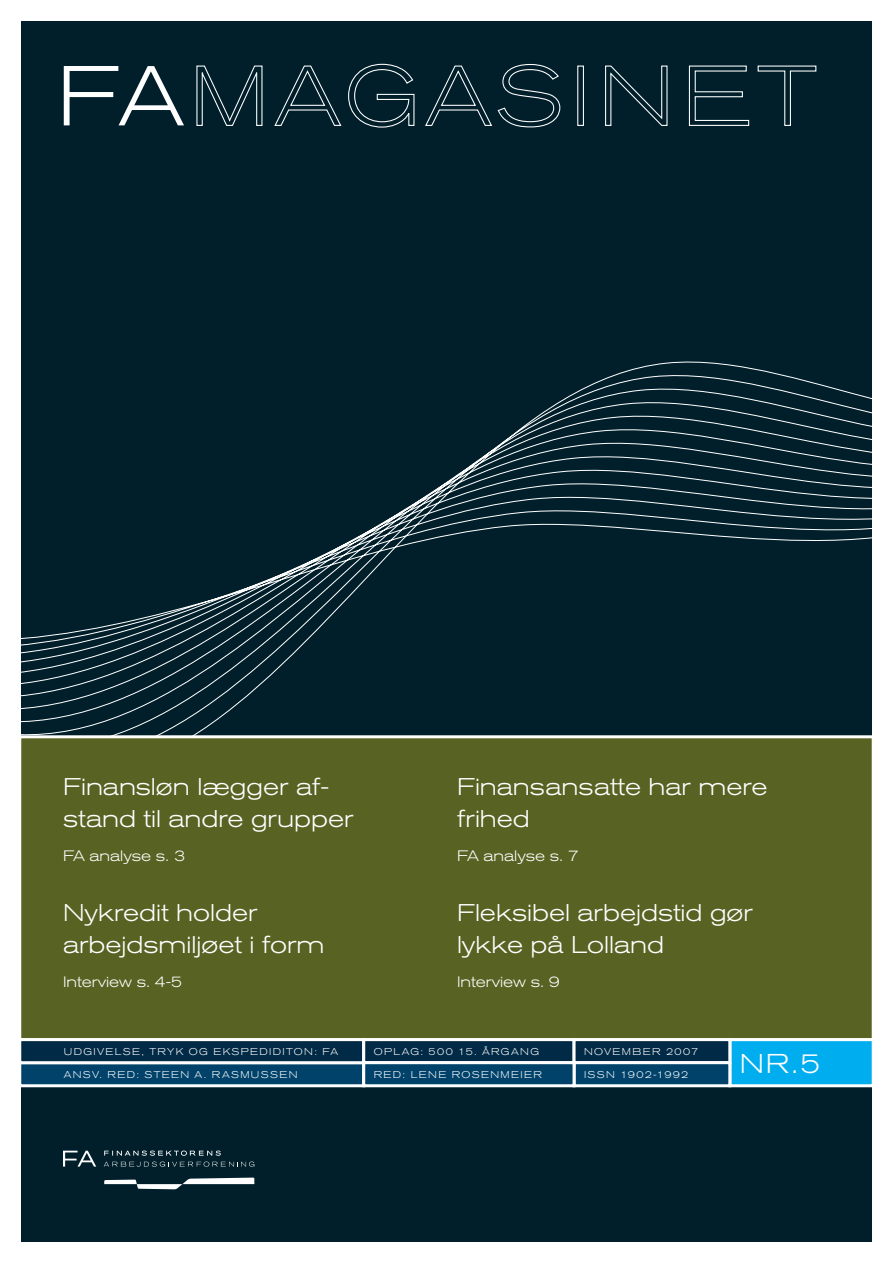
<style>
.page{position:relative;width:893px;height:1263px;background:#fff}
.page>*{position:absolute;margin:0;border:0;box-sizing:border-box;transform-origin:0 0}
.t1{font:300 expanded 27px "Akzidenz Grotesk Std";color:#fff}
.t2{font:300 expanded 24px/31.5px "Akzidenz Grotesk Std";color:#fff}
.t3{font:300 expanded 15px "Akzidenz Grotesk Std";color:#fff}
.t4{font:300 expanded 9.75px "Akzidenz Grotesk Std";letter-spacing:.14em;color:#fff}
</style>
<div class="page">
<div style="left:21px;top:21px;width:851px;height:1221px;background:#001f2a"></div>
<svg style="left:21px;top:361px;width:850px;height:374px"></svg>
<svg style="left:63px;top:1151px;width:33px;height:15px"></svg>
<svg style="left:104px;top:1150px;width:150px;height:17px"></svg>
<svg style="left:104px;top:1177px;width:150px;height:12px"></svg>
<div style="left:18px;top:735px;width:857px;height:306px;background:#586222;border:3px solid #fff"></div>
<svg style="left:64px;top:66px;width:120px;height:59px"></svg>
<svg style="left:196px;top:64px;width:620px;height:64px"></svg>
<div style="left:20px;top:1063px;width:344px;height:23px;background:#00426a"></div>
<div style="left:18px;top:1061px;width:347px;height:26px;border:3px solid #fff"></div>
<div style="left:730px;top:1040px;width:143px;height:46px;background:#00aeef"></div>
<div style="left:728px;top:1038px;width:147px;height:49px;border:3px solid #fff"></div>
<div style="left:20px;top:1040px;width:344px;height:23px;background:#002a46"></div>
<div style="left:18px;top:1038px;width:347px;height:26px;border:3px solid #fff"></div>
<div style="left:364px;top:1040px;width:210px;height:23px;background:#002a46"></div>
<div style="left:362px;top:1038px;width:214px;height:26px;border:3px solid #fff"></div>
<div style="left:574px;top:1040px;width:156px;height:23px;background:#002a46"></div>
<div style="left:573px;top:1038px;width:158px;height:26px;border:3px solid #fff"></div>
<div style="left:574px;top:1063px;width:156px;height:23px;background:#00426a"></div>
<div style="left:573px;top:1061px;width:158px;height:26px;border:3px solid #fff"></div>
<div style="left:364px;top:1063px;width:210px;height:23px;background:#00426a"></div>
<div style="left:362px;top:1061px;width:214px;height:26px;border:3px solid #fff"></div>
<p class="t2" style="left:63px;top:771px;width:292px">Finansløn lægger af&shy;stand til andre grupper</p>
<p class="t3" style="left:63px;top:847px;width:123px">FA analyse s. 3</p>
<p class="t2" style="left:63px;top:897px;width:263px">Nykredit holder arbejdsmiljøet i form</p>
<p class="t3" style="left:63px;top:973px;width:121px">Interview s. 4-5</p>
<p class="t2" style="left:457px;top:771px;width:312px">Finansansatte har mere frihed</p>
<p class="t3" style="left:457px;top:847px;width:123px">FA analyse s. 7</p>
<p class="t2" style="left:457px;top:897px;width:298px">Fleksibel arbejdstid gør lykke på Lolland</p>
<p class="t3" style="left:457px;top:973px;width:104px">Interview s. 9</p>
<p class="t4" style="left:64px;top:1046px;width:276px">U dgi velse, Tryk og ekspedi diton: FA</p>
<p class="t4" style="left:374px;top:1046px;width:167px">Oplag: 500 15. årgang</p>
<p class="t4" style="left:584px;top:1046px;width:116px">november 2007</p>
<p class="t4" style="left:374px;top:1069px;width:170px">Red: Lene Rosenmei er</p>
<p class="t4" style="left:584px;top:1069px;width:106px">ISsN 1902-1992</p>
<p class="t4" style="left:64px;top:1069px;width:235px">Ansv. red: Steen A. Rasmussen</p>
<p class="t1" style="left:740px;top:1048px;width:82px">NR.5</p>
</div>
